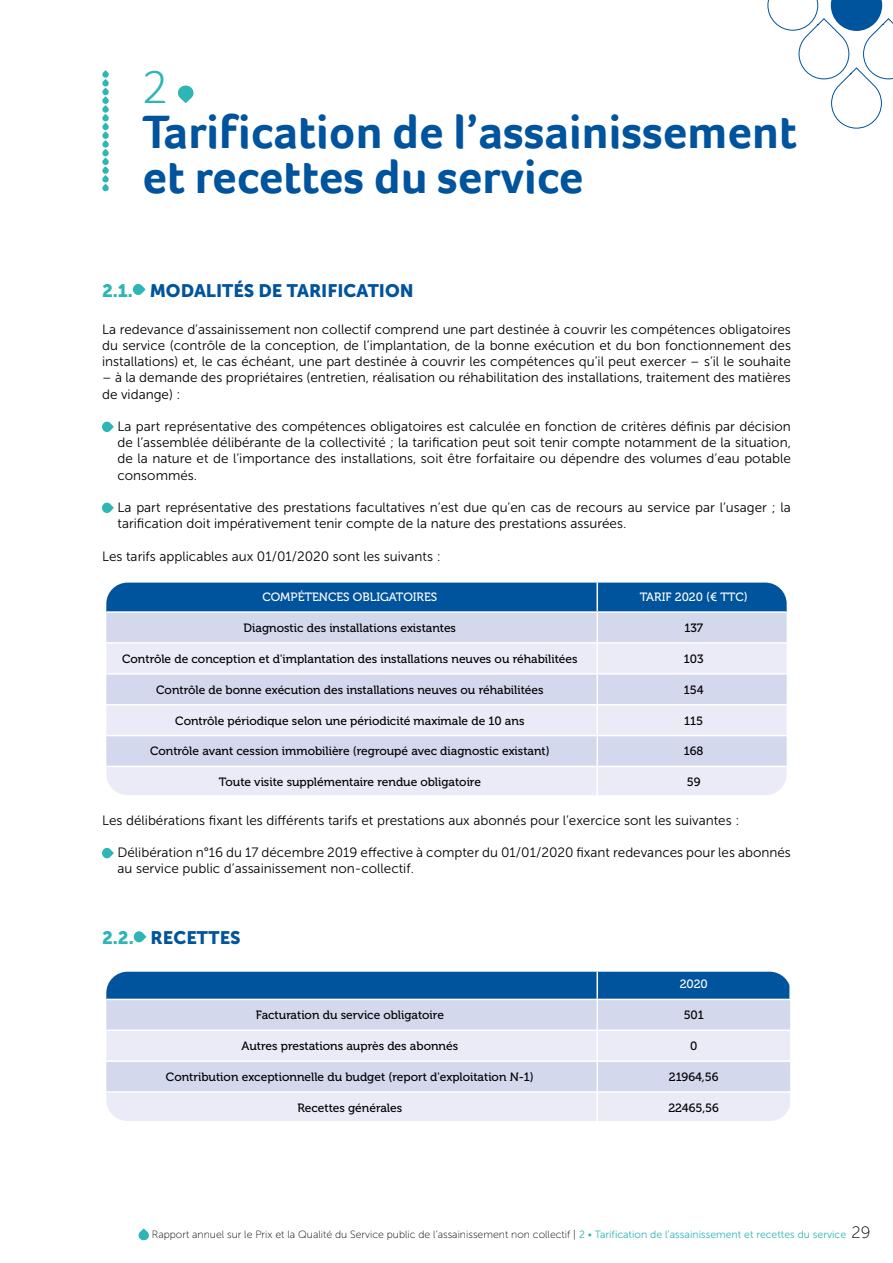
<style>
.page{position:relative;width:893px;height:1263px;background:#fff}
.page>*{position:absolute;margin:0;border:0;box-sizing:border-box;transform-origin:0 0}
.t1{font:700 48px/45px "Foco";color:#00539d}
.t2{font:300 48px "Foco";color:#2eb5b5}
.t3{font:18px "Museo Sans 900";color:#00539d}
.t4{font:13.5px/16.2px "Museo Sans 300";color:#000}
.t5{font:12px "Museo 500";color:#000}
.t6{font:12px "Museo 500";color:#fff}
.t7{font:10.5px "Museo Sans 100";color:#000}
.s1{color:#2eb5b5}
.s2{font-family:"Museo Sans 300";color:#2eb5b5}
.s3{font-size:16.5px}
</style>
<div class="page">
<div style="left:106px;top:972px;width:683px;height:27px;background:#00539d"></div>
<div style="left:106px;top:1000px;width:684px;height:29px;background:#d4d8ed"></div>
<svg style="left:106px;top:1031px;width:684px;height:90px;background:#e2e4f3"></svg>
<hr style="left:596px;top:1000px;width:2px;height:29px;background:#fff">
<hr style="left:596px;top:1031px;width:2px;height:29px;background:#fff">
<hr style="left:596px;top:1062px;width:2px;height:29px;background:#fff">
<hr style="left:596px;top:1093px;width:2px;height:28px;background:#fff">
<hr style="left:106px;top:1060px;width:491px;height:2px;background:#fff">
<hr style="left:597px;top:1060px;width:193px;height:2px;background:#fff">
<hr style="left:106px;top:1091px;width:491px;height:2px;background:#fff">
<hr style="left:597px;top:1091px;width:193px;height:2px;background:#fff">
<hr style="left:596px;top:972px;width:2px;height:27px;background:#fff">
<div style="left:106px;top:584px;width:681px;height:27px;background:#00539d"></div>
<div style="left:106px;top:613px;width:681px;height:29px;background:#d4d8ed"></div>
<svg style="left:106px;top:644px;width:681px;height:151px;background:#e1e3f3"></svg>
<hr style="left:596px;top:613px;width:2px;height:29px;background:#fff">
<hr style="left:596px;top:644px;width:2px;height:29px;background:#fff">
<hr style="left:596px;top:674px;width:2px;height:30px;background:#fff">
<hr style="left:596px;top:705px;width:2px;height:30px;background:#fff">
<hr style="left:596px;top:736px;width:2px;height:30px;background:#fff">
<hr style="left:596px;top:767px;width:2px;height:28px;background:#fff">
<hr style="left:106px;top:673px;width:491px;height:1px;background:#fff">
<hr style="left:597px;top:673px;width:190px;height:1px;background:#fff">
<hr style="left:106px;top:704px;width:491px;height:1px;background:#fff">
<hr style="left:597px;top:704px;width:190px;height:1px;background:#fff">
<hr style="left:106px;top:735px;width:491px;height:1px;background:#fff">
<hr style="left:597px;top:735px;width:190px;height:1px;background:#fff">
<hr style="left:106px;top:766px;width:491px;height:1px;background:#fff">
<hr style="left:597px;top:766px;width:190px;height:1px;background:#fff">
<hr style="left:596px;top:583px;width:2px;height:28px;background:#fff">
<svg style="left:139px;top:1228px;width:10px;height:12px"></svg>
<svg style="left:767px;top:0;width:126px;height:129px"></svg>
<svg style="left:178px;top:86px;width:15px;height:17px"></svg>
<svg style="left:102px;top:70px;width:7px;height:121px"></svg>
<svg style="left:133px;top:284px;width:13px;height:11px"></svg>
<svg style="left:102px;top:422px;width:12px;height:10px"></svg>
<svg style="left:102px;top:503px;width:12px;height:10px"></svg>
<svg style="left:134px;top:931px;width:12px;height:11px"></svg>
<svg style="left:102px;top:848px;width:12px;height:10px"></svg>
<h1 class="t2" style="left:142px;top:55px;width:27px">2</h1>
<h1 class="t1" style="left:142px;top:109px;width:656px">Tarification de l’assainissement et recettes du service</h1>
<h2 class="t3" style="left:102px;top:281px;width:313px"><span class="s1">2.1.</span> MODALITÉS DE TARIFICATION</h2>
<p class="t4" style="left:102px;top:321px;width:690px;text-align:justify">La redevance d’assainissement non collectif comprend une part destinée à couvrir les compétences obligatoires du service (contrôle de la conception, de l’implantation, de la bonne exécution et du bon fonctionnement des installations) et, le cas échéant, une part destinée à couvrir les compétences qu’il peut exercer – s’il le souhaite</p>
<p class="t4" style="left:102px;top:370px;width:690px">– à la demande des propriétaires (entretien, réalisation ou réhabilitation des installations, traitement des matières de vidange) :</p>
<p class="t4" style="left:118px;top:418px;width:675px;text-align:justify">La part représentative des compétences obligatoires est calculée en fonction de critères définis par décision de l’assemblée délibérante de la collectivité ; la tarification peut soit tenir compte notamment de la situation, de la nature et de l’importance des installations, soit être forfaitaire ou dépendre des volumes d’eau potable consommés.</p>
<p class="t4" style="left:118px;top:499px;width:675px">La part représentative des prestations facultatives n’est due qu’en cas de recours au service par l’usager ; la tarification doit impérativement tenir compte de la nature des prestations assurées.</p>
<p class="t4" style="left:102px;top:548px;width:340px">Les tarifs applicables aux 01/01/2020 sont les suivants :</p>
<p class="t6" style="left:262px;top:590px;width:176px">COMPÉTENCES OBLIGATOIRES</p>
<p class="t6" style="left:640px;top:590px;width:110px">TARIF 2020 (€ TTC)</p>
<p class="t5" style="left:244px;top:621px;width:214px">Diagnostic des installations existantes</p>
<p class="t5" style="left:684px;top:621px;width:20px">137</p>
<p class="t5" style="left:122px;top:652px;width:457px">Contrôle de conception et d'implantation des installations neuves ou réhabilitées</p>
<p class="t5" style="left:684px;top:652px;width:21px">103</p>
<p class="t5" style="left:156px;top:683px;width:389px">Contrôle de bonne exécution des installations neuves ou réhabilitées</p>
<p class="t5" style="left:684px;top:683px;width:21px">154</p>
<p class="t5" style="left:175px;top:714px;width:351px">Contrôle périodique selon une périodicité maximale de 10 ans</p>
<p class="t5" style="left:684px;top:714px;width:20px">115</p>
<p class="t5" style="left:150px;top:745px;width:401px">Contrôle avant cession immobilière (regroupé avec diagnostic existant)</p>
<p class="t5" style="left:684px;top:745px;width:21px">168</p>
<p class="t5" style="left:219px;top:776px;width:264px">Toute visite supplémentaire rendue obligatoire</p>
<p class="t5" style="left:687px;top:776px;width:15px">59</p>
<p class="t4" style="left:102px;top:812px;width:639px">Les délibérations fixant les différents tarifs et prestations aux abonnés pour l’exercice sont les suivantes :</p>
<p class="t4" style="left:118px;top:845px;width:675px">Délibération n°16 du 17 décembre 2019 effective à compter du 01/01/2020 fixant redevances pour les abonnés au service public d’assainissement non-collectif.</p>
<h2 class="t3" style="left:102px;top:928px;width:140px"><span class="s1">2.2.</span> RECETTES</h2>
<p class="t6" style="left:680px;top:978px;width:30px">2020</p>
<p class="t5" style="left:256px;top:1009px;width:190px">Facturation du service obligatoire</p>
<p class="t5" style="left:684px;top:1009px;width:22px">501</p>
<p class="t5" style="left:242px;top:1039px;width:218px">Autres prestations auprès des abonnés</p>
<p class="t5" style="left:690px;top:1039px;width:9px">0</p>
<p class="t5" style="left:166px;top:1070px;width:369px">Contribution exceptionnelle du budget (report d'exploitation N-1)</p>
<p class="t5" style="left:669px;top:1070px;width:51px">21964,56</p>
<p class="t5" style="left:298px;top:1101px;width:106px">Recettes générales</p>
<p class="t5" style="left:668px;top:1101px;width:52px">22465,56</p>
<p class="t7" style="left:152px;top:1229px;width:720px">Rapport annuel sur le Prix et la Qualité du Service public de l’assainissement non collectif | <span class="s2">2 • Tarification de l’assainissement et recettes du service</span> <span class="s3">29</span></p>
</div>
